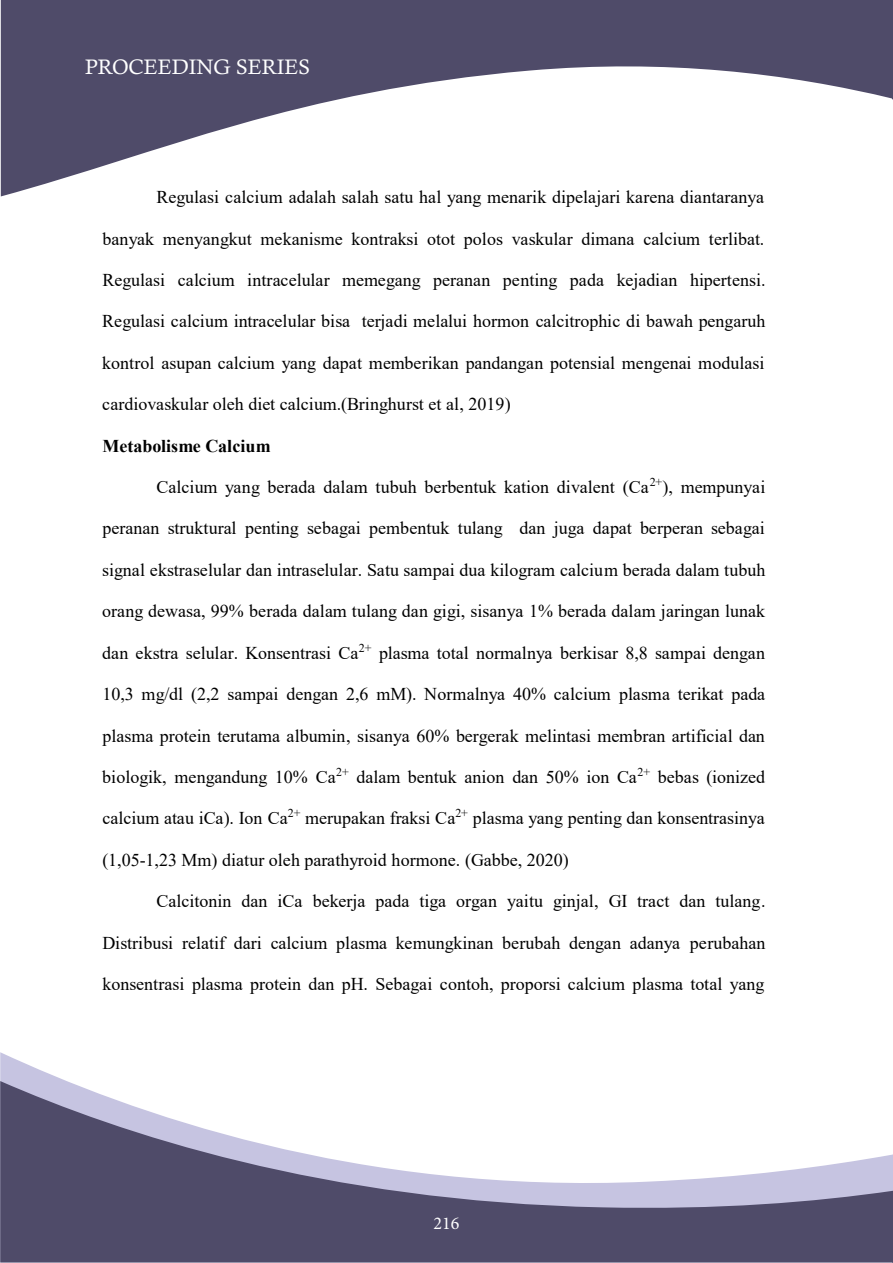
<style>
.page{position:relative;width:893px;height:1263px;background:#fff}
.page>*{position:absolute;margin:0;border:0;box-sizing:border-box;transform-origin:0 0}
.t1{font:21px "Calisto";color:#fff}
.t2{font:18px "Times New Roman";color:#000}
.t3{font:700 18px "Times New Roman";letter-spacing:.005em;color:#000}
.t4{font:18px "Minion Pro";color:#fff}
</style>
<div class="page">
<svg style="left:0;top:1052px;width:66px;height:29px"></svg>
<svg style="left:0;top:1081px;width:893px;height:181px"></svg>
<svg style="left:1px;top:0;width:892px;height:196px;fill:#4f4b69"></svg>
<p class="t1" style="left:85px;top:55px;width:227px">PROCEEDING SERIES</p>
<p class="t2" style="left:156px;top:184px;width:609px">Regulasi calcium adalah salah satu hal yang menarik dipelajari karena diantaranya</p>
<p class="t2" style="left:102px;top:226px;width:663px">banyak menyangkut mekanisme kontraksi otot polos vaskular dimana calcium terlibat.</p>
<p class="t2" style="left:102px;top:267px;width:665px">Regulasi calcium intracelular memegang peranan penting pada kejadian hipertensi.</p>
<p class="t2" style="left:102px;top:309px;width:665px">Regulasi calcium intracelular bisa terjadi melalui hormon calcitrophic di bawah pengaruh</p>
<p class="t2" style="left:102px;top:350px;width:664px">kontrol asupan calcium yang dapat memberikan pandangan potensial mengenai modulasi</p>
<p class="t2" style="left:102px;top:391px;width:410px">cardiovaskular oleh diet calcium.(Bringhurst et al, 2019)</p>
<p class="t3" style="left:102px;top:433px;width:170px">Metabolisme Calcium</p>
<p class="t2" style="left:156px;top:474px;width:611px">Calcium yang berada dalam tubuh berbentuk kation divalent (Ca<sup>2+</sup>), mempunyai</p>
<p class="t2" style="left:102px;top:516px;width:664px">peranan struktural penting sebagai pembentuk tulang dan juga dapat berperan sebagai</p>
<p class="t2" style="left:102px;top:557px;width:664px">signal ekstraselular dan intraselular. Satu sampai dua kilogram calcium berada dalam tubuh</p>
<p class="t2" style="left:102px;top:598px;width:664px">orang dewasa, 99% berada dalam tulang dan gigi, sisanya 1% berada dalam jaringan lunak</p>
<p class="t2" style="left:102px;top:640px;width:664px">dan ekstra selular. Konsentrasi Ca<sup>2+</sup> plasma total normalnya berkisar 8,8 sampai dengan</p>
<p class="t2" style="left:102px;top:681px;width:664px">10,3 mg/dl (2,2 sampai dengan 2,6 mM). Normalnya 40% calcium plasma terikat pada</p>
<p class="t2" style="left:102px;top:723px;width:664px">plasma protein terutama albumin, sisanya 60% bergerak melintasi membran artificial dan</p>
<p class="t2" style="left:102px;top:764px;width:664px">biologik, mengandung 10% Ca<sup>2+</sup> dalam bentuk anion dan 50% ion Ca<sup>2+</sup> bebas (ionized</p>
<p class="t2" style="left:102px;top:806px;width:664px">calcium atau iCa). Ion Ca<sup>2+</sup> merupakan fraksi Ca<sup>2+</sup> plasma yang penting dan konsentrasinya</p>
<p class="t2" style="left:102px;top:847px;width:468px">(1,05-1,23 Mm) diatur oleh parathyroid hormone. (Gabbe, 2020)</p>
<p class="t2" style="left:156px;top:888px;width:611px">Calcitonin dan iCa bekerja pada tiga organ yaitu ginjal, GI tract dan tulang.</p>
<p class="t2" style="left:102px;top:930px;width:665px">Distribusi relatif dari calcium plasma kemungkinan berubah dengan adanya perubahan</p>
<p class="t2" style="left:102px;top:971px;width:664px">konsentrasi plasma protein dan pH. Sebagai contoh, proporsi calcium plasma total yang</p>
<p class="t4" style="left:433px;top:1211px;width:27px">216</p>
</div>
